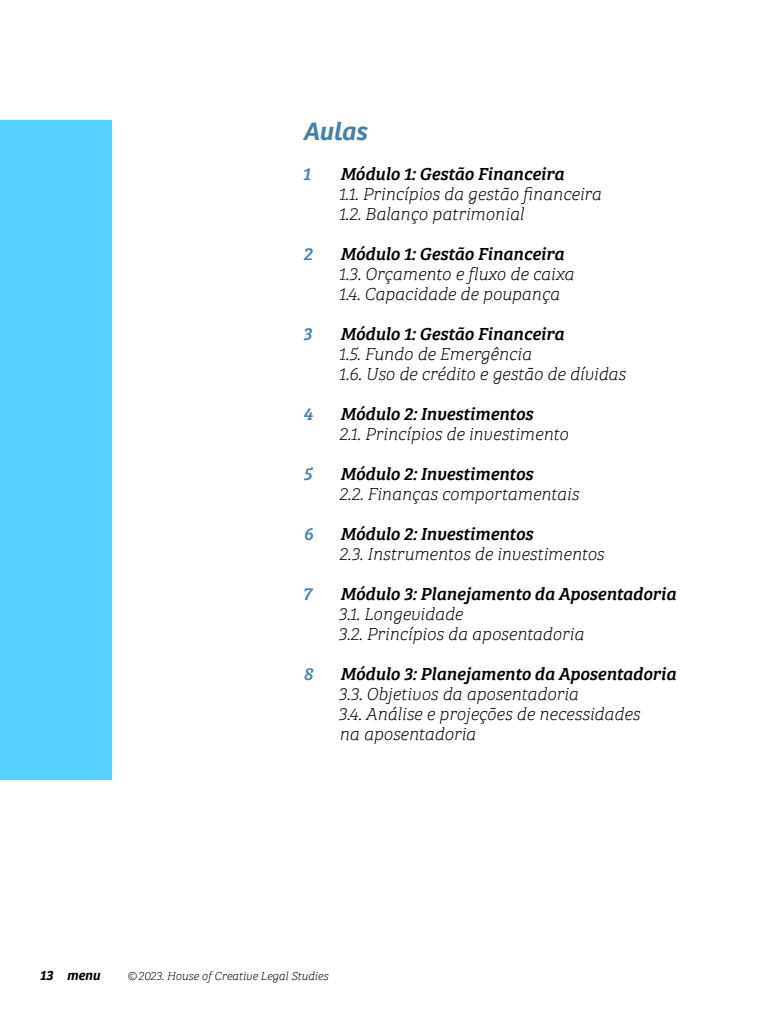
<style>
.page{position:relative;width:768px;height:1024px;background:#fff}
.page>*{position:absolute;margin:0;border:0;box-sizing:border-box;transform-origin:0 0}
.t1{font:italic 600 26px "Bree";letter-spacing:-.01em;color:#4582ab}
.t2{font:italic 18px/20px "Bree Serif Th";letter-spacing:-.005em;color:#000}
.t3{font:italic 18px "Bree Serif";letter-spacing:-.01em;color:#000}
.t4{font:italic 18px "Bree Serif";color:#4582ab}
.t5{font:italic 600 14px "Bree";letter-spacing:-.005em;color:#000}
.t6{font:italic 12px "Bree Serif Th";letter-spacing:-.01em;color:#000}
</style>
<div class="page">
<div style="left:0;top:120px;width:112px;height:660px;background:#57d1ff"></div>
<h1 class="t1" style="left:304px;top:111px;width:65px">Aulas</h1>
<p class="t4" style="left:303px;top:160px;width:9px">1</p>
<p class="t3" style="left:340px;top:160px;width:225px">Módulo 1: Gestão Financeira</p>
<p class="t2" style="left:338px;top:183px;width:264px">1.1. Princípios da gestão financeira<br>1.2. Balanço patrimonial</p>
<p class="t4" style="left:303px;top:240px;width:11px">2</p>
<p class="t3" style="left:340px;top:240px;width:225px">Módulo 1: Gestão Financeira</p>
<p class="t2" style="left:338px;top:263px;width:237px">1.3. Orçamento e fluxo de caixa<br>1.4. Capacidade de poupança</p>
<p class="t4" style="left:303px;top:320px;width:10px">3</p>
<p class="t3" style="left:340px;top:320px;width:225px">Módulo 1: Gestão Financeira</p>
<p class="t2" style="left:338px;top:343px;width:289px">1.5. Fundo de Emergência<br>1.6. Uso de crédito e gestão de dívidas</p>
<p class="t4" style="left:303px;top:400px;width:11px">4</p>
<p class="t3" style="left:340px;top:400px;width:194px">Módulo 2: Investimentos</p>
<p class="t2" style="left:339px;top:423px;width:231px">2.1. Princípios de investimento</p>
<p class="t4" style="left:303px;top:460px;width:10px">5</p>
<p class="t3" style="left:340px;top:460px;width:194px">Módulo 2: Investimentos</p>
<p class="t2" style="left:339px;top:483px;width:241px">2.2. Finanças comportamentais</p>
<p class="t4" style="left:303px;top:520px;width:11px">6</p>
<p class="t3" style="left:340px;top:520px;width:194px">Módulo 2: Investimentos</p>
<p class="t2" style="left:339px;top:543px;width:267px">2.3. Instrumentos de investimentos</p>
<p class="t4" style="left:303px;top:580px;width:10px">7</p>
<p class="t3" style="left:340px;top:580px;width:337px">Módulo 3: Planejamento da Aposentadoria</p>
<p class="t2" style="left:338px;top:603px;width:247px">3.1. Longevidade<br>3.2. Princípios da aposentadoria</p>
<p class="t4" style="left:303px;top:660px;width:11px">8</p>
<p class="t3" style="left:340px;top:660px;width:337px">Módulo 3: Planejamento da Aposentadoria</p>
<p class="t2" style="left:338px;top:683px;width:303px">3.3. Objetivos da aposentadoria<br>3.4. Análise e projeções de necessidades na aposentadoria</p>
<p class="t5" style="left:40px;top:964px;width:62px">13 menu</p>
<p class="t6" style="left:127px;top:967px;width:203px">© 2023. House of Creative Legal Studies</p>
</div>
